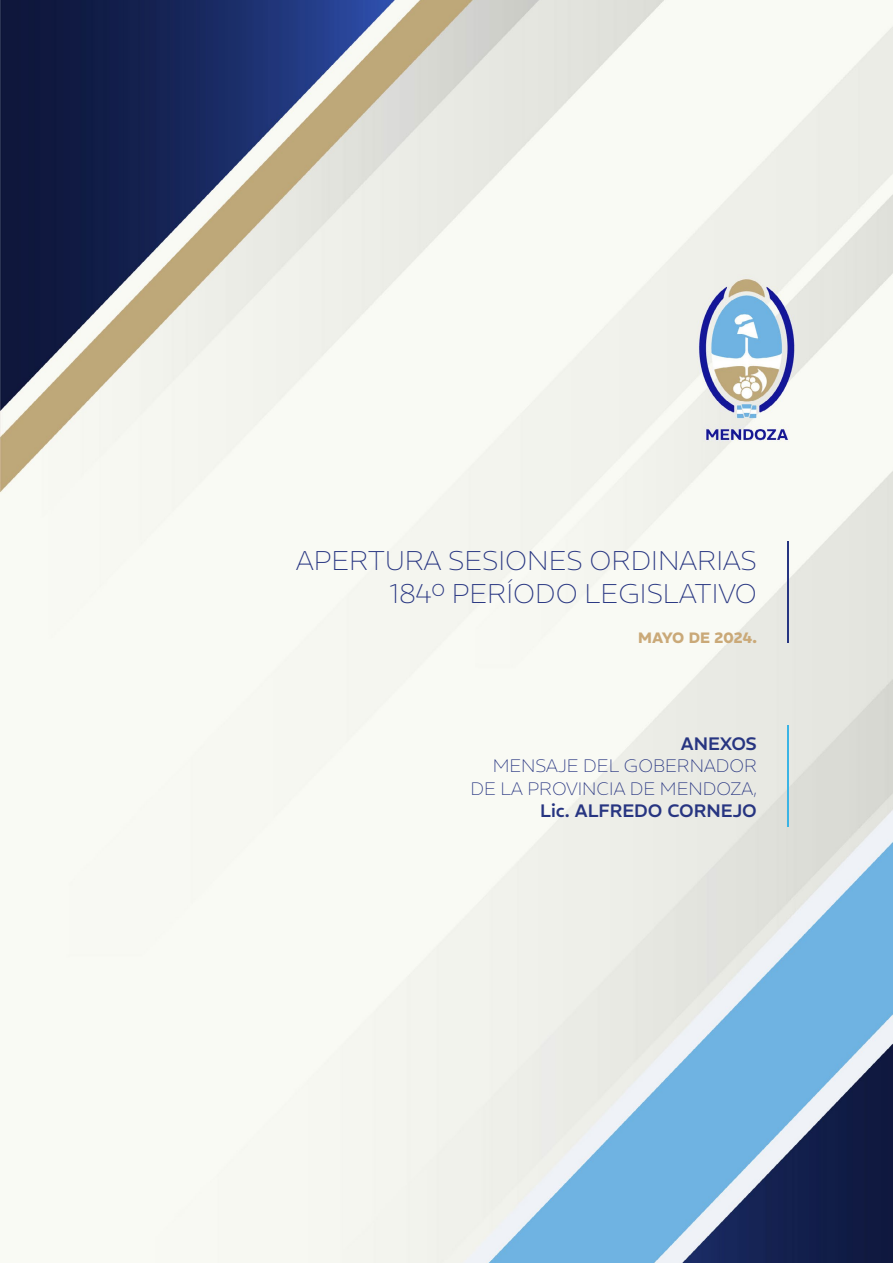
<style>
.page{position:relative;width:893px;height:1263px;background:#fff}
.page>*{position:absolute;margin:0;border:0;box-sizing:border-box;transform-origin:0 0}
.t1{font:100 27px/33px "REM";color:#273581;text-align:right}
.t2{font:100 18px/22.5px "REM";color:#273581;text-align:right}
.t3{font:500 18px "REM";color:#273581}
.t4{font:700 15px "REM";letter-spacing:-.015em;color:#caa978}
</style>
<div class="page">
<img style="left:0;top:0;width:893px;height:1263px">
<hr style="left:787px;top:541px;width:1px;height:102px;background:#273581">
<hr style="left:787px;top:725px;width:1px;height:101px;background:#3ab4e5">
<p class="t1" style="left:296px;top:542px;width:462px">APERTURA SESIONES ORDINARIAS<br>184º PERÍODO LEGISLATIVO</p>
<p class="t4" style="left:638px;top:626px;width:120px">MAYO DE 2024.</p>
<p class="t3" style="left:681px;top:730px;width:78px">ANEXOS</p>
<p class="t2" style="left:471px;top:754px;width:288px">MENSAJE DEL GOBERNADOR<br>DE LA PROVINCIA DE MENDOZA,</p>
<p class="t3" style="left:540px;top:798px;width:218px">Lic. ALFREDO CORNEJO</p>
</div>
